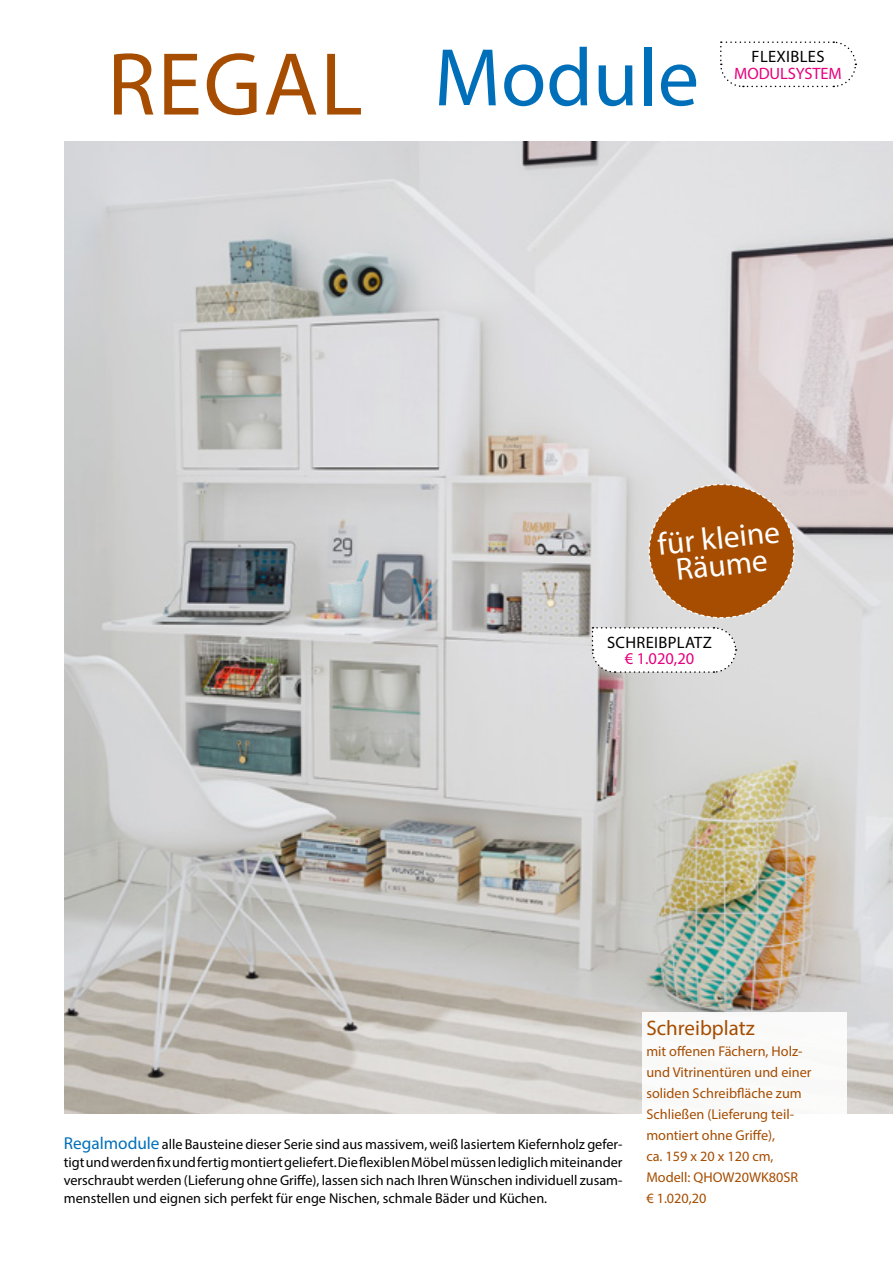
<style>
.page{position:relative;width:893px;height:1263px;background:#fff}
.page>*{position:absolute;margin:0;border:0;box-sizing:border-box;transform-origin:0 0}
.t1{font:90px "Myriad Pro";letter-spacing:.02em;color:#a64d01}
.t2{font:82.5px "Myriad Pro";color:#006fb9}
.t3{font:31.5px "Myriad Pro";color:#fff}
.Fliesstext{font:21px "Myriad Pro";color:#a64d01}
.t4{font:16.5px "Myriad Pro";letter-spacing:.02em;color:#000}
.t5{font:16.5px "Myriad Pro";letter-spacing:-.005em;color:#e6007d}
.Fliesstext-2{font:14.25px/18px "Myriad Pro";color:#000;text-align:justify}
.Fliesstext-3{font:14.25px/21px "Myriad Pro";color:#a64d01}
.s1{font-size:17.25px;color:#006fb9}
</style>
<div class="page">
<img style="left:64px;top:141px;width:829px;height:972px">
<div style="left:642px;top:1012px;width:204px;height:155px;background:#fff"></div>
<svg style="left:720px;top:41px;width:137px;height:47px"></svg>
<svg style="left:648px;top:483px;width:147px;height:136px"></svg>
<svg style="left:591px;top:626px;width:146px;height:48px"></svg>
<p class="t1" style="left:107px;top:29px;width:257px">REGAL</p>
<p class="t2" style="left:434px;top:27px;width:266px">Module</p>
<p class="t4" style="left:752px;top:47px;width:74px">FLEXIBLES</p>
<p class="t5" style="left:734px;top:63px;width:109px">MODULSYSTEM</p>
<p class="t3" style="left:656px;top:525px;width:124px;rotate:-6deg">für kleine</p>
<p class="t3" style="left:674px;top:550px;width:93px;rotate:-6deg">Räume</p>
<p class="t4" style="left:607px;top:632px;width:106px">SCHREIBPLATZ</p>
<p class="t5" style="left:625px;top:649px;width:71px">€ 1.020,20</p>
<p class="Fliesstext-2" style="left:64px;top:1135px;width:560px"><span class="s1">Regalmodule</span> alle Bausteine dieser Serie sind aus massivem, weiß lasiertem Kiefernholz gefer&shy;tigt und werden fix und fertig montiert geliefert. Die flexiblen Möbel müssen lediglich miteinander verschraubt werden (Lieferung ohne Griffe), lassen sich nach Ihren Wünschen individuell zusam&shy;menstellen und eignen sich perfekt für enge Nischen, schmale Bäder und Küchen.</p>
<p class="Fliesstext" style="left:646px;top:1015px;width:110px">Schreibplatz</p>
<p class="Fliesstext-3" style="left:646px;top:1040px;width:167px">mit offenen Fächern, Holz&shy;und Vitrinentüren und einer soliden Schreibfläche zum<br>Schließen (Lieferung teil&shy;montiert ohne Griffe),<br>ca. 159 x 20 x 120 cm,<br>Modell: QHOW20WK80SR<br>€ 1.020,20</p>
</div>
